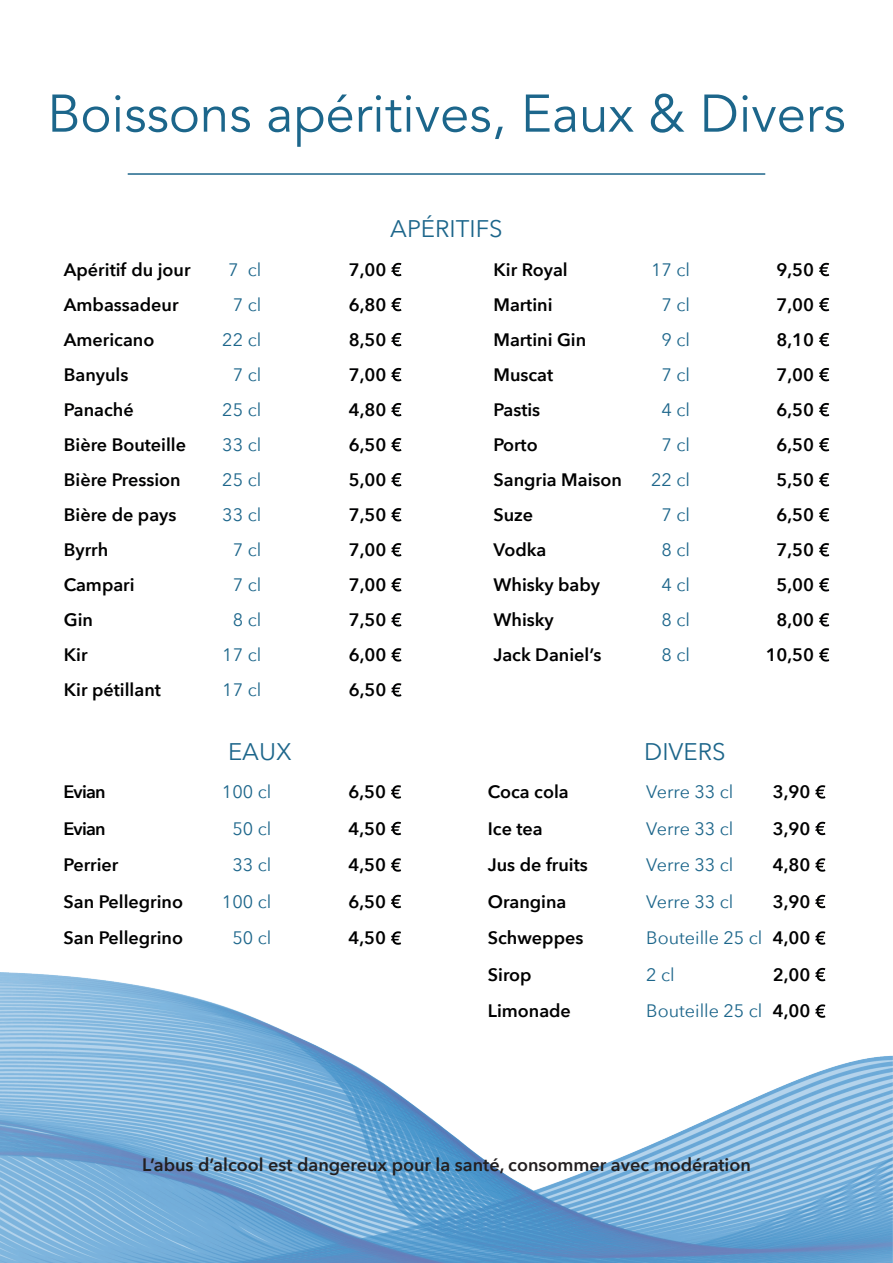
<style>
.page{position:relative;width:893px;height:1263px;background:#fff}
.page>*{position:absolute;margin:0;border:0;box-sizing:border-box;transform-origin:0 0}
.t1{font:52.5px "Avenir";color:#1c668b}
.t2{font:24px "Avenir Next";color:#1d668b}
.t3{font:600 18px "Avenir Next";color:#000001}
.t4{font:18px "Avenir Next";color:#1d668b}
.t5{font:600 18px "Avenir Next";color:#231f20}
.s1{font-weight:600;color:#000001}
</style>
<div class="page">
<img style="left:0;top:972px;width:892px;height:291px">
<hr style="left:128px;top:173px;width:637px;height:2px;background:#1d668b">
<svg style="left:391px;top:263px;width:10px;height:13px"></svg>
<svg style="left:819px;top:263px;width:10px;height:13px"></svg>
<svg style="left:391px;top:298px;width:10px;height:13px"></svg>
<svg style="left:819px;top:298px;width:10px;height:13px"></svg>
<svg style="left:391px;top:333px;width:10px;height:13px"></svg>
<svg style="left:819px;top:333px;width:10px;height:13px"></svg>
<svg style="left:391px;top:368px;width:10px;height:13px"></svg>
<svg style="left:819px;top:368px;width:10px;height:13px"></svg>
<svg style="left:391px;top:403px;width:10px;height:13px"></svg>
<svg style="left:819px;top:403px;width:10px;height:13px"></svg>
<svg style="left:391px;top:438px;width:10px;height:13px"></svg>
<svg style="left:819px;top:438px;width:10px;height:13px"></svg>
<svg style="left:391px;top:473px;width:10px;height:13px"></svg>
<svg style="left:819px;top:473px;width:10px;height:13px"></svg>
<svg style="left:391px;top:508px;width:10px;height:13px"></svg>
<svg style="left:819px;top:508px;width:10px;height:13px"></svg>
<svg style="left:391px;top:543px;width:10px;height:13px"></svg>
<svg style="left:819px;top:543px;width:10px;height:13px"></svg>
<svg style="left:391px;top:578px;width:10px;height:13px"></svg>
<svg style="left:819px;top:578px;width:10px;height:13px"></svg>
<svg style="left:391px;top:613px;width:10px;height:13px"></svg>
<svg style="left:819px;top:613px;width:10px;height:13px"></svg>
<svg style="left:391px;top:648px;width:10px;height:13px"></svg>
<svg style="left:819px;top:648px;width:10px;height:13px"></svg>
<svg style="left:391px;top:683px;width:10px;height:14px"></svg>
<svg style="left:391px;top:785px;width:10px;height:14px"></svg>
<svg style="left:391px;top:822px;width:10px;height:13px"></svg>
<svg style="left:391px;top:858px;width:10px;height:14px"></svg>
<svg style="left:391px;top:895px;width:10px;height:13px"></svg>
<svg style="left:391px;top:931px;width:10px;height:14px"></svg>
<svg style="left:815px;top:785px;width:10px;height:14px"></svg>
<svg style="left:815px;top:822px;width:10px;height:13px"></svg>
<svg style="left:815px;top:858px;width:10px;height:14px"></svg>
<svg style="left:815px;top:895px;width:10px;height:13px"></svg>
<svg style="left:815px;top:931px;width:10px;height:14px"></svg>
<svg style="left:815px;top:968px;width:10px;height:13px"></svg>
<svg style="left:815px;top:1004px;width:10px;height:14px"></svg>
<h1 class="t1" style="left:47px;top:82px;width:800px">Boissons apéritives, Eaux &amp; Divers</h1>
<h2 class="t2" style="left:390px;top:209px;width:114px">APÉRITIFS</h2>
<p class="t3" style="left:64px;top:254px;width:128px">Apéritif du jour</p>
<p class="t4" style="left:228px;top:254px;width:34px">7 cl</p>
<p class="t3" style="left:349px;top:254px;width:39px">7,00</p>
<p class="t3" style="left:493px;top:254px;width:76px">Kir Royal</p>
<p class="t4" style="left:651px;top:254px;width:40px">17 cl</p>
<p class="t3" style="left:777px;top:254px;width:39px">9,50</p>
<p class="t3" style="left:64px;top:289px;width:116px">Ambassadeur</p>
<p class="t4" style="left:233px;top:289px;width:30px">7 cl</p>
<p class="t3" style="left:349px;top:289px;width:39px">6,80</p>
<p class="t3" style="left:493px;top:289px;width:61px">Martini</p>
<p class="t4" style="left:661px;top:289px;width:30px">7 cl</p>
<p class="t3" style="left:777px;top:289px;width:39px">7,00</p>
<p class="t3" style="left:64px;top:324px;width:92px">Americano</p>
<p class="t4" style="left:222px;top:324px;width:40px">22 cl</p>
<p class="t3" style="left:349px;top:324px;width:39px">8,50</p>
<p class="t3" style="left:493px;top:324px;width:94px">Martini Gin</p>
<p class="t4" style="left:661px;top:324px;width:30px">9 cl</p>
<p class="t3" style="left:777px;top:324px;width:39px">8,10</p>
<p class="t3" style="left:64px;top:359px;width:66px">Banyuls</p>
<p class="t4" style="left:233px;top:360px;width:30px">7 cl</p>
<p class="t3" style="left:349px;top:359px;width:39px">7,00</p>
<p class="t3" style="left:493px;top:359px;width:61px">Muscat</p>
<p class="t4" style="left:661px;top:360px;width:30px">7 cl</p>
<p class="t3" style="left:777px;top:359px;width:39px">7,00</p>
<p class="t3" style="left:64px;top:394px;width:71px">Panaché</p>
<p class="t4" style="left:222px;top:395px;width:40px">25 cl</p>
<p class="t3" style="left:349px;top:394px;width:39px">4,80</p>
<p class="t3" style="left:493px;top:394px;width:48px">Pastis</p>
<p class="t4" style="left:661px;top:395px;width:30px">4 cl</p>
<p class="t3" style="left:777px;top:394px;width:39px">6,50</p>
<p class="t3" style="left:64px;top:429px;width:124px">Bière Bouteille</p>
<p class="t4" style="left:222px;top:430px;width:40px">33 cl</p>
<p class="t3" style="left:349px;top:429px;width:39px">6,50</p>
<p class="t3" style="left:493px;top:429px;width:46px">Porto</p>
<p class="t4" style="left:661px;top:430px;width:30px">7 cl</p>
<p class="t3" style="left:777px;top:429px;width:39px">6,50</p>
<p class="t3" style="left:64px;top:464px;width:118px">Bière Pression</p>
<p class="t4" style="left:222px;top:465px;width:40px">25 cl</p>
<p class="t3" style="left:349px;top:464px;width:39px">5,00</p>
<p class="t3" style="left:493px;top:464px;width:130px">Sangria Maison</p>
<p class="t4" style="left:651px;top:465px;width:40px">22 cl</p>
<p class="t3" style="left:777px;top:464px;width:39px">5,50</p>
<p class="t3" style="left:64px;top:499px;width:114px">Bière de pays</p>
<p class="t4" style="left:222px;top:500px;width:40px">33 cl</p>
<p class="t3" style="left:349px;top:499px;width:39px">7,50</p>
<p class="t3" style="left:493px;top:499px;width:41px">Suze</p>
<p class="t4" style="left:661px;top:500px;width:30px">7 cl</p>
<p class="t3" style="left:777px;top:499px;width:39px">6,50</p>
<p class="t3" style="left:64px;top:534px;width:46px">Byrrh</p>
<p class="t4" style="left:233px;top:535px;width:30px">7 cl</p>
<p class="t3" style="left:349px;top:534px;width:39px">7,00</p>
<p class="t3" style="left:493px;top:534px;width:54px">Vodka</p>
<p class="t4" style="left:661px;top:535px;width:30px">8 cl</p>
<p class="t3" style="left:777px;top:534px;width:39px">7,50</p>
<p class="t3" style="left:64px;top:569px;width:72px">Campari</p>
<p class="t4" style="left:233px;top:570px;width:30px">7 cl</p>
<p class="t3" style="left:349px;top:569px;width:39px">7,00</p>
<p class="t3" style="left:493px;top:569px;width:108px">Whisky baby</p>
<p class="t4" style="left:661px;top:570px;width:30px">4 cl</p>
<p class="t3" style="left:777px;top:569px;width:39px">5,00</p>
<p class="t3" style="left:64px;top:604px;width:31px">Gin</p>
<p class="t4" style="left:233px;top:605px;width:30px">8 cl</p>
<p class="t3" style="left:349px;top:604px;width:39px">7,50</p>
<p class="t3" style="left:493px;top:604px;width:62px">Whisky</p>
<p class="t4" style="left:661px;top:605px;width:30px">8 cl</p>
<p class="t3" style="left:777px;top:604px;width:39px">8,00</p>
<p class="t3" style="left:64px;top:639px;width:25px">Kir</p>
<p class="t4" style="left:222px;top:640px;width:40px">17 cl</p>
<p class="t3" style="left:349px;top:639px;width:39px">6,00</p>
<p class="t3" style="left:493px;top:639px;width:109px">Jack Daniel’s</p>
<p class="t4" style="left:661px;top:640px;width:30px">8 cl</p>
<p class="t3" style="left:766px;top:639px;width:50px">10,50</p>
<p class="t3" style="left:64px;top:674px;width:99px">Kir pétillant</p>
<p class="t4" style="left:222px;top:675px;width:40px">17 cl</p>
<p class="t3" style="left:349px;top:674px;width:39px">6,50</p>
<h2 class="t2" style="left:228px;top:731px;width:65px">EAUX</h2>
<p class="t3" style="left:63px;top:776px;width:44px">Evian</p>
<p class="t4" style="left:222px;top:777px;width:51px">100 cl</p>
<p class="t3" style="left:348px;top:776px;width:39px">6,50</p>
<p class="t3" style="left:63px;top:813px;width:44px">Evian</p>
<p class="t4" style="left:232px;top:813px;width:40px">50 cl</p>
<p class="t3" style="left:348px;top:813px;width:39px">4,50</p>
<p class="t3" style="left:63px;top:850px;width:56px">Perrier</p>
<p class="t4" style="left:232px;top:850px;width:40px">33 cl</p>
<p class="t3" style="left:348px;top:850px;width:39px">4,50</p>
<p class="t3" style="left:63px;top:886px;width:121px">San Pellegrino</p>
<p class="t4" style="left:222px;top:886px;width:51px">100 cl</p>
<p class="t3" style="left:348px;top:886px;width:39px">6,50</p>
<p class="t3" style="left:63px;top:923px;width:121px">San Pellegrino</p>
<p class="t4" style="left:232px;top:923px;width:40px">50 cl</p>
<p class="t3" style="left:348px;top:923px;width:39px">4,50</p>
<h2 class="t2" style="left:644px;top:731px;width:83px">DIVERS</h2>
<p class="t3" style="left:488px;top:776px;width:82px">Coca cola</p>
<p class="t4" style="left:646px;top:777px;width:89px">Verre 33 cl</p>
<p class="t3" style="left:773px;top:776px;width:39px">3,90</p>
<p class="t3" style="left:488px;top:813px;width:56px">Ice tea</p>
<p class="t4" style="left:646px;top:813px;width:89px">Verre 33 cl</p>
<p class="t3" style="left:773px;top:813px;width:39px">3,90</p>
<p class="t3" style="left:488px;top:850px;width:101px">Jus de fruits</p>
<p class="t4" style="left:646px;top:850px;width:89px">Verre 33 cl</p>
<p class="t3" style="left:773px;top:850px;width:39px">4,80</p>
<p class="t3" style="left:488px;top:886px;width:80px">Orangina</p>
<p class="t4" style="left:646px;top:886px;width:89px">Verre 33 cl</p>
<p class="t3" style="left:773px;top:886px;width:39px">3,90</p>
<p class="t3" style="left:488px;top:923px;width:97px">Schweppes</p>
<p class="t4" style="left:646px;top:923px;width:166px">Bouteille 25 cl <span class="s1">4,00</span></p>
<p class="t3" style="left:488px;top:959px;width:45px">Sirop</p>
<p class="t4" style="left:646px;top:959px;width:30px">2 cl</p>
<p class="t3" style="left:773px;top:959px;width:39px">2,00</p>
<p class="t3" style="left:488px;top:996px;width:85px">Limonade</p>
<p class="t4" style="left:646px;top:996px;width:166px">Bouteille 25 cl <span class="s1">4,00</span></p>
<p class="t5" style="left:142px;top:1150px;width:610px">L’abus d’alcool est dangereux pour la santé, consommer avec modération</p>
</div>
